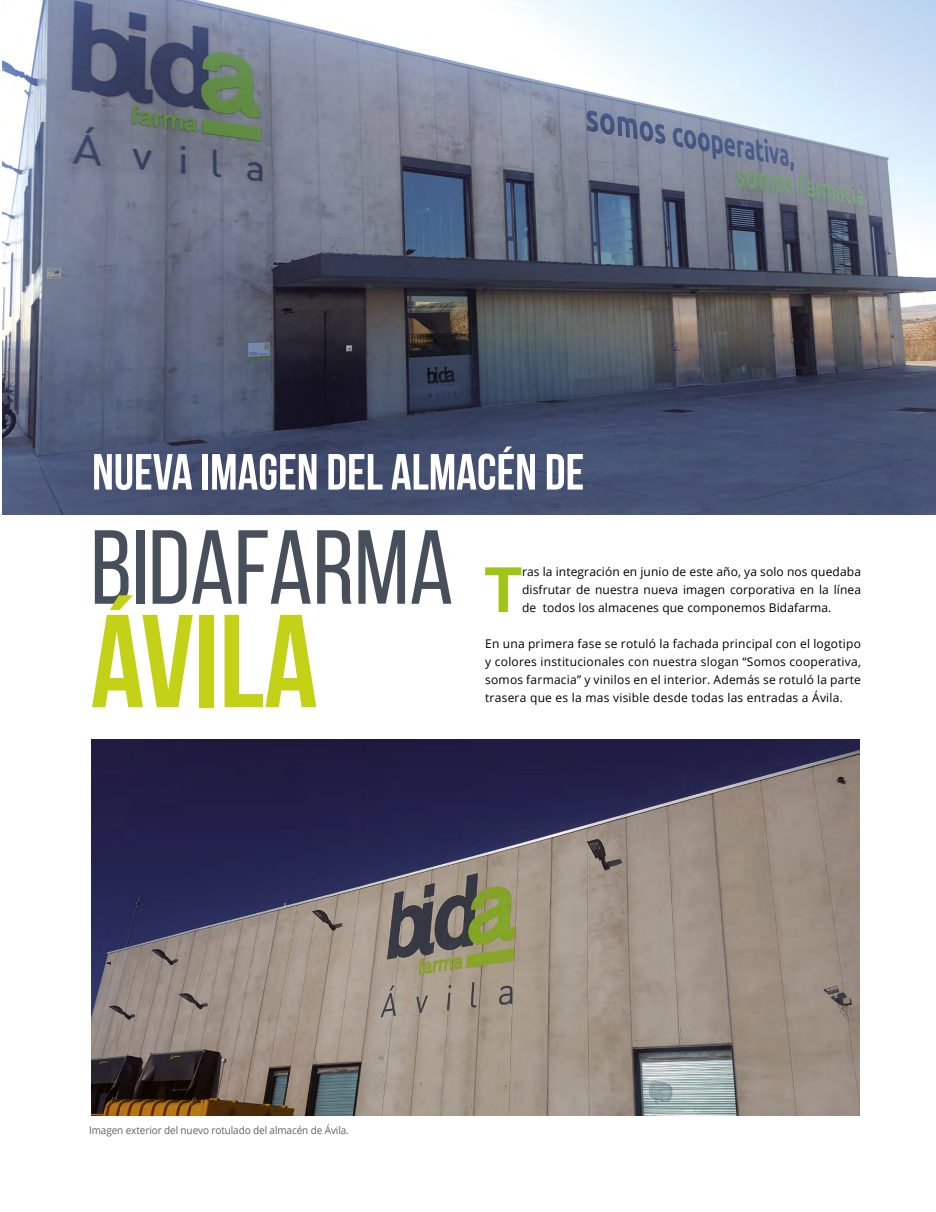
<style>
.page{position:relative;width:936px;height:1212px;background:#fff}
.page>*{position:absolute;margin:0;border:0;box-sizing:border-box;transform-origin:0 0}
.t1{font:700 132px "Bebas Neue";color:#c3d217}
.t2{font:105px "Bebas Neue";color:#474f5a}
.t3{font:62.1px "Coolvetica";color:#a0c519}
.t4{font:700 50.85px "Bebas Neue";color:#fff}
.t5{font:12px/18px "Open Sans";letter-spacing:.015em;color:#000;text-align:justify}
.t6{font:10.5px "Open Sans";letter-spacing:-.01em;color:#616160;scale:.95 1}
</style>
<div class="page">
<img style="left:3px;top:0;width:932px;height:514px">
<img style="left:91px;top:739px;width:768px;height:377px">
<h3 class="t4" style="left:92px;top:444px;width:493px">NUEVA IMAGEN DEL ALMACÉN DE</h3>
<h2 class="t2" style="left:91px;top:511px;width:364px">BIDAFARMA</h2>
<h1 class="t1" style="left:91px;top:589px;width:229px">ÁVILA</h1>
<h3 class="t3" style="left:484px;top:557px;width:38px">T</h3>
<p class="t5" style="left:522px;top:562px;width:340px">ras la integración en junio de este año, ya solo nos quedaba disfrutar de nuestra nueva imagen corporativa en la línea de todos los almacenes que componemos Bidafarma.</p>
<p class="t5" style="left:485px;top:634px;width:377px">En una primera fase se rotuló la fachada principal con el logotipo y colores institucionales con nuestra slogan “Somos cooperativa, somos farmacia” y vinilos en el interior. Además se rotuló la parte trasera que es la mas visible desde todas las entradas a Ávila.</p>
<p class="t6" style="left:89px;top:1123px;width:275px">Imagen exterior del nuevo rotulado del almacén de Ávila.</p>
</div>
